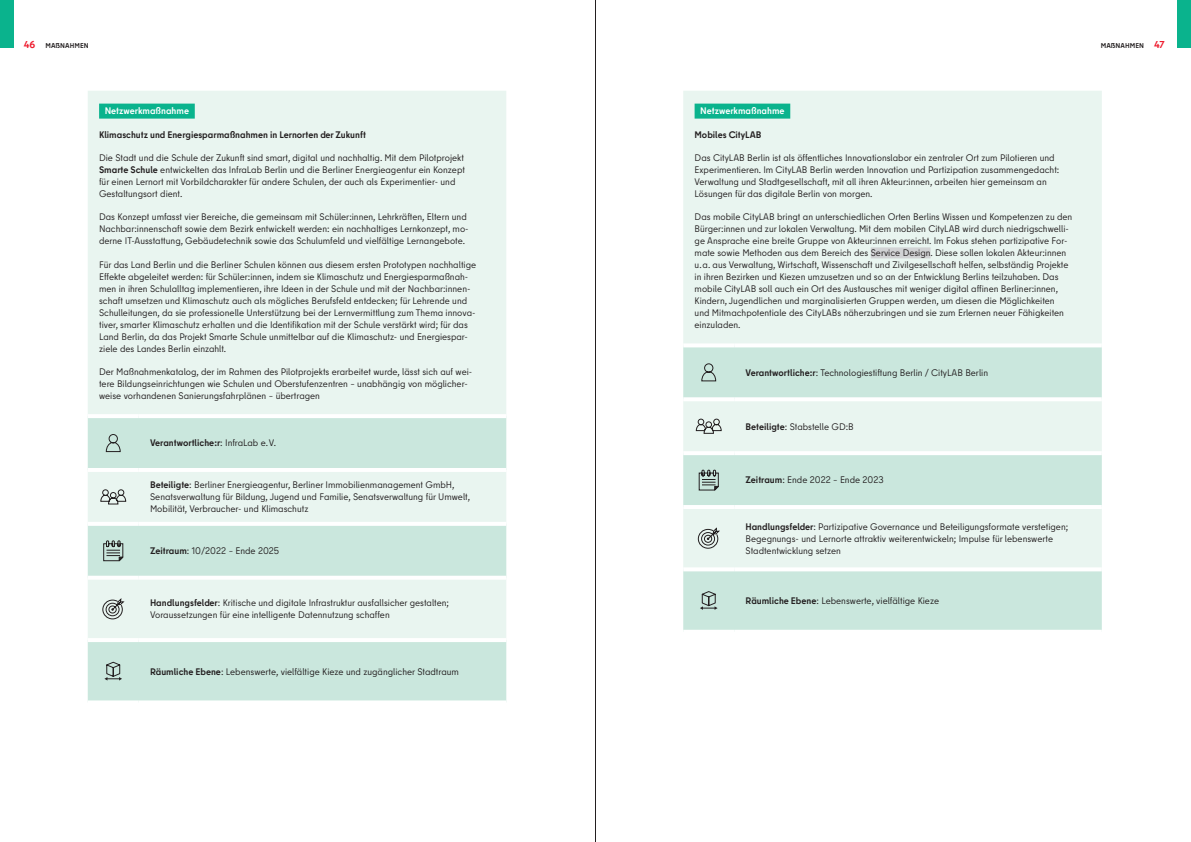
<style>
.page{position:relative;width:1191px;height:842px;background:#fff}
.page>*{position:absolute;margin:0;border:0;box-sizing:border-box;transform-origin:0 0}
.t1{font:9.5px/12px "Berlin Type";color:#231f20}
.t2{font:700 9.5px "Berlin Type";color:#231f20}
.t3{font:700 9.5px "Berlin Type";color:#fff}
.t4{font:700 7px "Berlin Type";letter-spacing:.01em;color:#231f20}
.s1{font-size:10px;color:#ee1b2d}
.s2{font-weight:700}
.s3{font-weight:400}
</style>
<div class="page">
<div style="left:0;top:0;width:14px;height:48px;background:#0ab38d"></div>
<div style="left:1176px;top:0;width:15px;height:48px;background:#0ab38d"></div>
<div style="left:88px;top:91px;width:418px;height:323px;background:#e9f5f0"></div>
<svg style="left:88px;top:418px;width:418px;height:282px;background:#d6ece4"></svg>
<hr style="left:88px;top:468px;width:51px;height:4px;background:#fff">
<hr style="left:139px;top:468px;width:367px;height:4px;background:#fff">
<hr style="left:88px;top:522px;width:51px;height:4px;background:#fff">
<hr style="left:139px;top:522px;width:367px;height:4px;background:#fff">
<hr style="left:88px;top:576px;width:51px;height:4px;background:#fff">
<hr style="left:139px;top:576px;width:367px;height:4px;background:#fff">
<hr style="left:139px;top:638px;width:367px;height:4px;background:#fff">
<svg style="left:88px;top:700px;width:51px;height:1px"></svg>
<svg style="left:139px;top:700px;width:367px;height:1px"></svg>
<hr style="left:88px;top:638px;width:51px;height:4px;background:#fff">
<div style="left:99px;top:104px;width:96px;height:15px;background:#0ab38d"></div>
<svg style="left:106px;top:434px;width:15px;height:18px"></svg>
<svg style="left:100px;top:489px;width:26px;height:15px"></svg>
<svg style="left:103px;top:540px;width:20px;height:22px"></svg>
<svg style="left:102px;top:598px;width:22px;height:21px"></svg>
<svg style="left:104px;top:662px;width:18px;height:18px"></svg>
<div style="left:683px;top:91px;width:418px;height:252px;background:#e9f5f0"></div>
<svg style="left:683px;top:347px;width:418px;height:283px;background:#d6ece4"></svg>
<svg style="left:683px;top:397px;width:51px;height:4px"></svg>
<svg style="left:734px;top:397px;width:367px;height:4px"></svg>
<hr style="left:683px;top:451px;width:51px;height:4px;background:#fff">
<hr style="left:734px;top:451px;width:367px;height:4px;background:#fff">
<hr style="left:683px;top:505px;width:51px;height:4px;background:#fff">
<hr style="left:734px;top:505px;width:367px;height:4px;background:#fff">
<hr style="left:734px;top:567px;width:367px;height:4px;background:#fff">
<hr style="left:683px;top:567px;width:51px;height:4px;background:#fff">
<div style="left:694px;top:104px;width:96px;height:15px;background:#0ab38d"></div>
<div style="left:870px;top:247px;width:60px;height:11px;background:#d1d2d4"></div>
<svg style="left:701px;top:363px;width:15px;height:18px"></svg>
<svg style="left:696px;top:419px;width:25px;height:15px"></svg>
<svg style="left:698px;top:470px;width:21px;height:21px"></svg>
<svg style="left:698px;top:528px;width:21px;height:21px"></svg>
<svg style="left:700px;top:591px;width:17px;height:19px"></svg>
<hr style="left:595px;top:0;width:1px;height:842px;background:#231f20">
<p class="t4" style="left:24px;top:41px;width:66px"><span class="s1">46</span> MAßNAHMEN</p>
<p class="t4" style="left:1100px;top:41px;width:66px">MAßNAHMEN <span class="s1">47</span></p>
<p class="t3" style="left:105px;top:105px;width:86px">Netzwerkmaßnahme</p>
<p class="t2" style="left:99px;top:128px;width:268px">Klimaschutz und Energiesparmaßnahmen in Lernorten der Zukunft</p>
<p class="t1" style="left:99px;top:152px;width:367px">Die Stadt und die Schule der Zukunft sind smart, digital und nachhaltig. Mit dem Pilotprojekt <span class="s2">Smarte Schule</span> entwickelten das InfraLab Berlin und die Berliner Energieagentur ein Konzept für einen Lernort mit Vorbildcharakter für andere Schulen, der auch als Experimentier- und Gestaltungsort dient.</p>
<p class="t1" style="left:99px;top:211px;width:371px">Das Konzept umfasst vier Bereiche, die gemeinsam mit Schüler:innen, Lehrkräften, Eltern und<br>Nachbar:innenschaft sowie dem Bezirk entwickelt werden: ein nachhaltiges Lernkonzept, mo&shy;derne IT-Ausstattung, Gebäudetechnik sowie das Schulumfeld und vielfältige Lernangebote.</p>
<p class="t1" style="left:99px;top:258px;width:378px">Für das Land Berlin und die Berliner Schulen können aus diesem ersten Prototypen nachhaltige Effekte abgeleitet werden: für Schüler:innen, indem sie Klimaschutz und Energiesparmaßnah&shy;men in ihren Schulalltag implementieren, ihre Ideen in der Schule und mit der Nachbar:innen&shy;schaft umsetzen und Klimaschutz auch als mögliches Berufsfeld entdecken; für Lehrende und Schulleitungen, da sie professionelle Unterstützung bei der Lernvermittlung zum Thema innova&shy;tiver, smarter Klimaschutz erhalten und die Identifikation mit der Schule verstärkt wird; für das Land Berlin, da das Projekt Smarte Schule unmittelbar auf die Klimaschutz- und Energiespar&shy;ziele des Landes Berlin einzahlt.</p>
<p class="t1" style="left:99px;top:366px;width:375px">Der Maßnahmenkatalog, der im Rahmen des Pilotprojekts erarbeitet wurde, lässt sich auf wei&shy;tere Bildungseinrichtungen wie Schulen und Oberstufenzentren – unabhängig von möglicher&shy;weise vorhandenen Sanierungsfahrplänen – übertragen</p>
<p class="t2" style="left:150px;top:437px;width:128px">Verantwortliche:r<span class="s3">: InfraLab e.V.</span></p>
<p class="t1" style="left:150px;top:479px;width:321px"><span class="s2">Beteiligte</span>: Berliner Energieagentur, Berliner Immobilienmanagement GmbH,<br>Senatsverwaltung für Bildung, Jugend und Familie, Senatsverwaltung für Umwelt,<br>Mobilität, Verbraucher- und Klimaschutz</p>
<p class="t1" style="left:150px;top:545px;width:131px"><span class="s2">Zeitraum</span>: 10/2022 – Ende 2025</p>
<p class="t1" style="left:150px;top:597px;width:300px"><span class="s2">Handlungsfelder</span>: Kritische und digitale Infrastruktur ausfallsicher gestalten;<br>Voraussetzungen für eine intelligente Datennutzung schaffen</p>
<p class="t1" style="left:150px;top:665px;width:310px"><span class="s2">Räumliche Ebene</span>: Lebenswerte, vielfältige Kieze und zugänglicher Stadtraum</p>
<p class="t3" style="left:700px;top:105px;width:86px">Netzwerkmaßnahme</p>
<p class="t2" style="left:694px;top:128px;width:68px">Mobiles CityLAB</p>
<p class="t1" style="left:694px;top:152px;width:366px">Das CityLAB Berlin ist als öffentliches Innovationslabor ein zentraler Ort zum Pilotieren und Experimentieren. Im CityLAB Berlin werden Innovation und Partizipation zusammengedacht:<br>Verwaltung und Stadtgesellschaft, mit all ihren Akteur:innen, arbeiten hier gemeinsam an Lösungen für das digitale Berlin von morgen.</p>
<p class="t1" style="left:694px;top:211px;width:379px">Das mobile CityLAB bringt an unterschiedlichen Orten Berlins Wissen und Kompetenzen zu den Bürger:innen und zur lokalen Verwaltung. Mit dem mobilen CityLAB wird durch niedrigschwelli&shy;ge Ansprache eine breite Gruppe von Akteur:innen erreicht. Im Fokus stehen partizipative For&shy;mate sowie Methoden aus dem Bereich des Service Design. Diese sollen lokalen Akteur:innen u.a. aus Verwaltung, Wirtschaft, Wissenschaft und Zivilgesellschaft helfen, selbständig Projekte in ihren Bezirken und Kiezen umzusetzen und so an der Entwicklung Berlins teilzuhaben. Das mobile CityLAB soll auch ein Ort des Austausches mit weniger digital affinen Berliner:innen, Kindern, Jugendlichen und marginalisierten Gruppen werden, um diesen die Möglichkeiten<br>und Mitmachpotentiale des CityLABs näherzubringen und sie zum Erlernen neuer Fähigkeiten einzuladen.</p>
<p class="t1" style="left:745px;top:366px;width:244px"><span class="s2">Verantwortliche:r</span>: Technologiestiftung Berlin / CityLAB Berlin</p>
<p class="t1" style="left:745px;top:420px;width:110px"><span class="s2">Beteiligte</span>: Stabstelle GD:B</p>
<p class="t1" style="left:745px;top:474px;width:140px"><span class="s2">Zeitraum</span>: Ende 2022 – Ende 2023</p>
<p class="t1" style="left:745px;top:520px;width:324px"><span class="s2">Handlungsfelder</span>: Partizipative Governance und Beteiligungsformate verstetigen;<br>Begegnungs- und Lernorte attraktiv weiterentwickeln; Impulse für lebenswerte<br>Stadtentwicklung setzen</p>
<p class="t1" style="left:745px;top:595px;width:195px"><span class="s2">Räumliche Ebene</span>: Lebenswerte, vielfältige Kieze</p>
</div>
